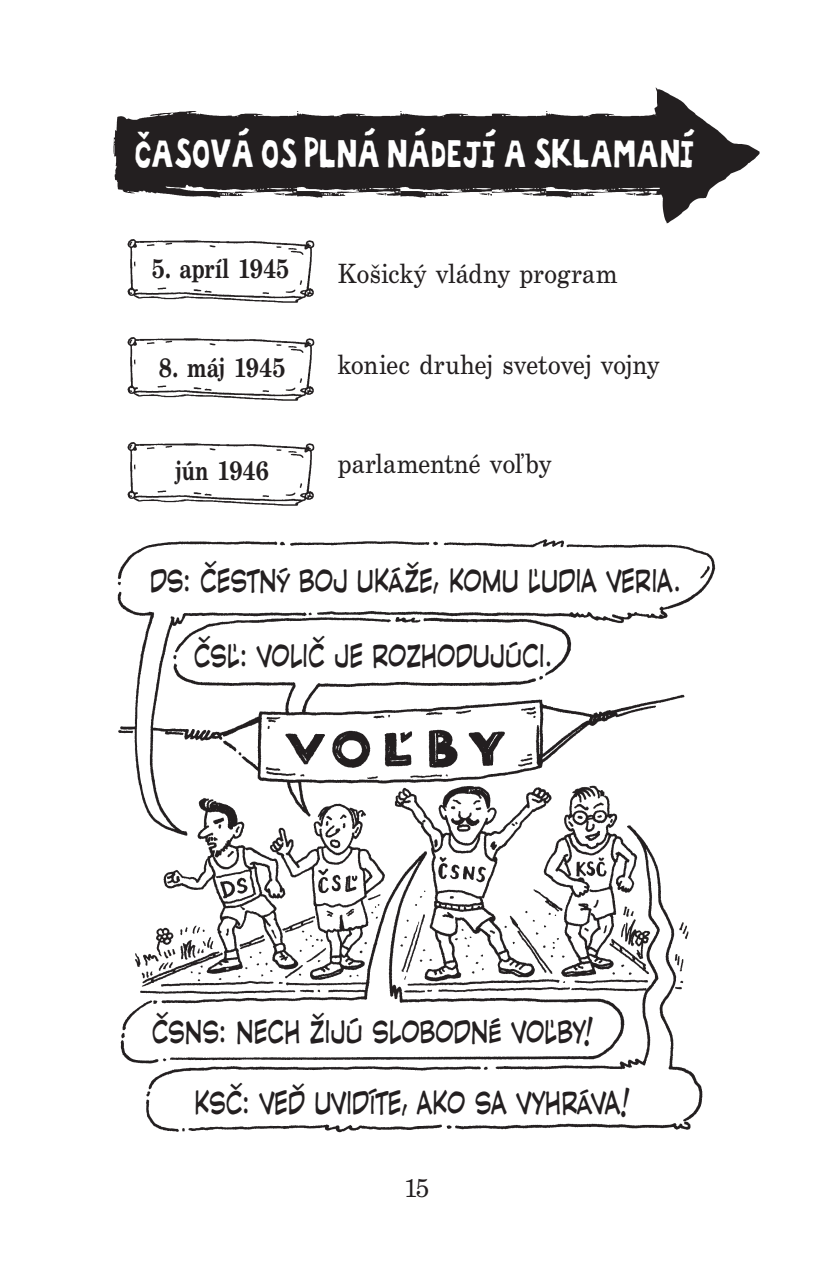
<style>
.page{position:relative;width:833px;height:1280px;background:#fff}
.page>*{position:absolute;margin:0;border:0;box-sizing:border-box;transform-origin:0 0}
.t1{font:42.75px "Bok SK Solid";letter-spacing:-.12em;color:#fff;scale:.82 1}
.t2{font:29.25px "Comicrazy NEWCE";letter-spacing:.01em;color:#231f20;scale:.7 1}
.t3{font:28.8px "Century Sch TCE";letter-spacing:-.005em;color:#231f20;scale:.95 1}
.t4{font:700 28.8px "Century Sch TCE";letter-spacing:-.005em;color:#231f20;scale:.79 1}
.t5{font:28.12px "Century Sch TCE";color:#231f20}
</style>
<div class="page">
<img style="left:113px;top:87px;width:647px;height:137px">
<img style="left:127px;top:239px;width:188px;height:64px">
<img style="left:127px;top:337px;width:188px;height:64px">
<img style="left:127px;top:442px;width:188px;height:52px">
<img style="left:117px;top:494px;width:599px;height:639px">
<h1 class="t1" style="left:133px;top:140px;width:691px">ČASOVÁ OS PLNÁ NÁDEJÍ A SKLAMANÍ</h1>
<p class="t4" style="left:152px;top:256px;width:176px">5. apríl 1945</p>
<p class="t4" style="left:159px;top:356px;width:162px">8. máj 1945</p>
<p class="t4" style="left:175px;top:458px;width:120px">jún 1946</p>
<p class="t3" style="left:338px;top:261px;width:296px">Košický vládny program</p>
<p class="t3" style="left:338px;top:353px;width:340px">koniec druhej svetovej vojny</p>
<p class="t3" style="left:338px;top:452px;width:227px">parlamentné voľby</p>
<p class="t2" style="left:150px;top:565px;width:760px">DS: ČESTNÝ BOJ UKÁŽE, KOMU ĽUDIA VERIA.</p>
<p class="t2" style="left:194px;top:640px;width:514px">ČSĽ: VOLIČ JE ROZHODUJÚCI.</p>
<p class="t2" style="left:152px;top:1015px;width:632px">ČSNS: NECH ŽIJÚ SLOBODNÉ VOĽBY!</p>
<p class="t2" style="left:195px;top:1086px;width:624px">KSČ: VEĎ UVIDÍTE, AKO SA VYHRÁVA!</p>
<p class="t5" style="left:403px;top:1175px;width:27px">15</p>
</div>
